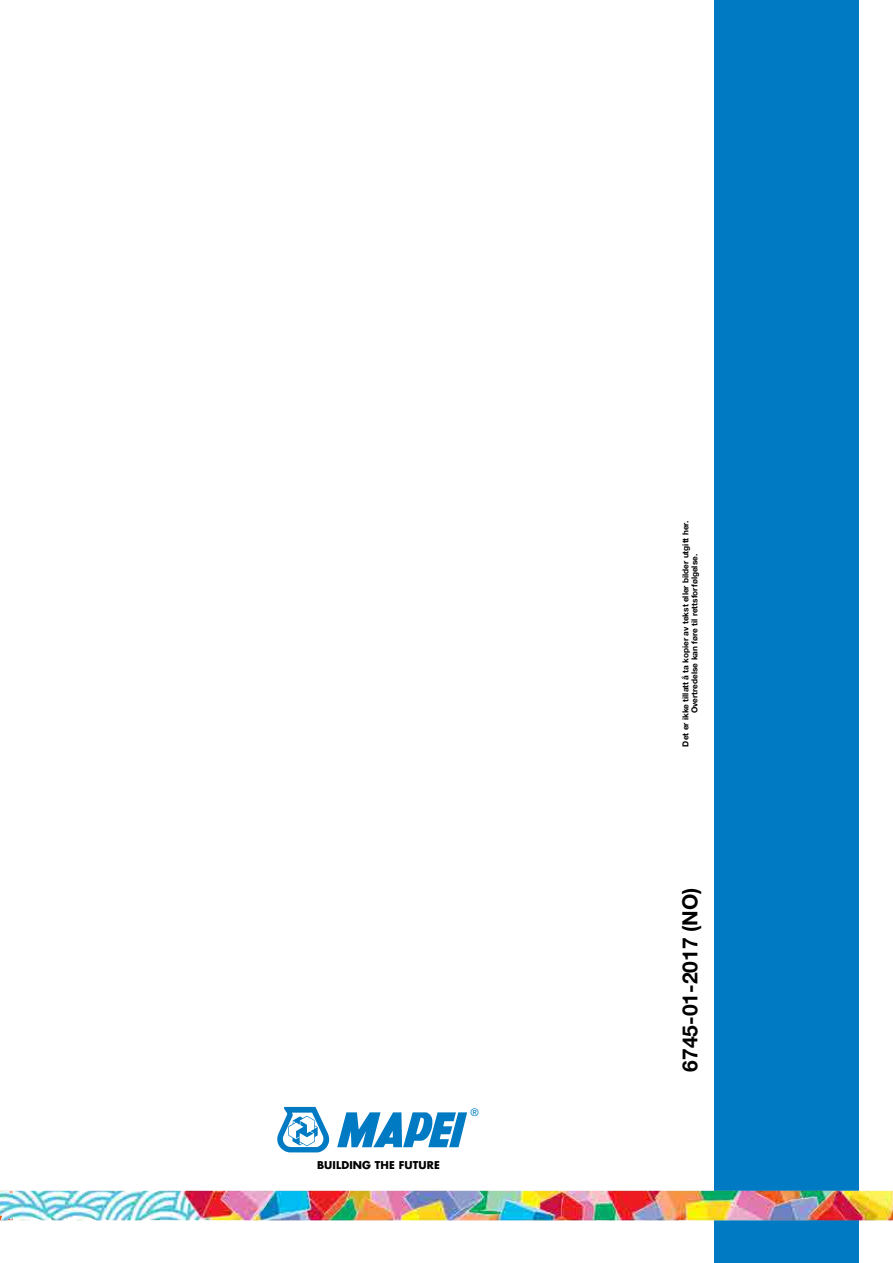
<style>
.page{position:relative;width:893px;height:1263px;background:#fff}
.page>*{position:absolute;margin:0;border:0;box-sizing:border-box;transform-origin:0 0}
.t1{font:700 21px "Helvetica Neue LTW1 G";color:#000}
.t2{font:700 10.5px "Futura";letter-spacing:.01em;color:#000}
.t3{font:10.5px "Helvetica Neue LTW1 G";color:#007ac2}
.t4{font:700 8.25px/9px "Helvetica Neue LTW1 G";color:#000;text-align:center}
</style>
<div class="page">
<svg style="left:337px;top:1112px;width:130px;height:35px"></svg>
<svg style="left:277px;top:1107px;width:52px;height:45px"></svg>
<div style="left:714px;top:0;width:145px;height:1263px;background:#007ac2"></div>
<img style="left:0;top:1191px;width:893px;height:29px">
<p class="t2" style="left:317px;top:1158px;width:124px">BUILDING THE FUTURE</p>
<p class="t3" style="left:470px;top:1106px;width:10px">®</p>
<p class="t4" style="left:681px;top:746px;width:227px;rotate:-90deg">Det er ikke tillatt å ta kopier av tekst eller bilder utgitt her.<br>Overtredelse kan føre til rettsforfølgelse.</p>
<h1 class="t1" style="left:677px;top:1071px;width:186px;rotate:-90deg">6745-01-2017 (NO)</h1>
</div>
